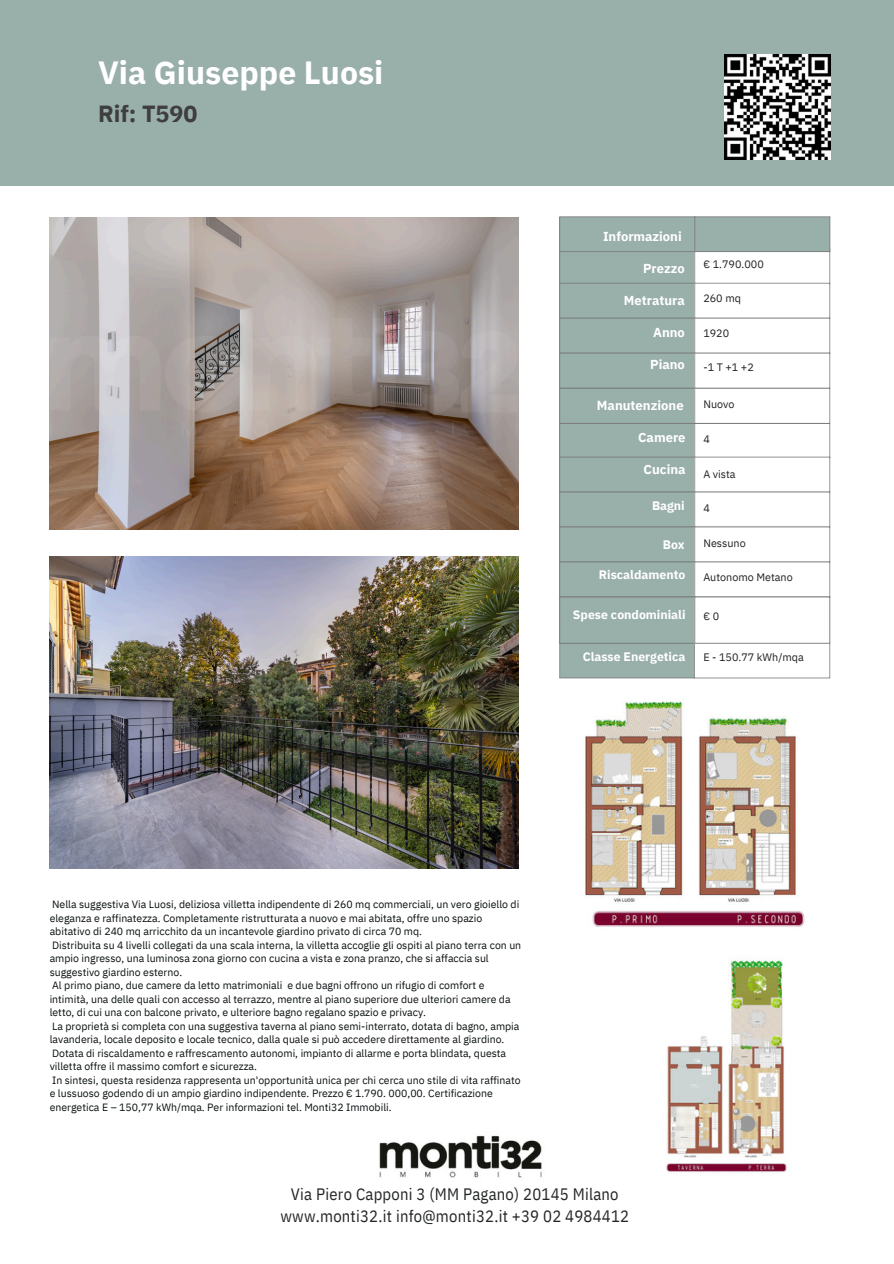
<style>
.page{position:relative;width:894px;height:1264px;background:#fff}
.page>*{position:absolute;margin:0;border:0;box-sizing:border-box;transform-origin:0 0}
.t1{font:700 32.1px "IBM Plex Sans";color:#fff}
.t2{font:700 23.25px "IBM Plex Sans";color:#3f3e3f}
.t3{font:16.5px/22.5px "IBM Plex Sans Cond";letter-spacing:.015em;color:#242626;text-align:center}
.t4{font:700 13.05px "IBM Plex Sans";color:#fff}
.t5{font:700 12.9px "IBM Plex Sans";color:#fff}
.t6{font:700 12.3px "IBM Plex Sans";color:#fff}
.t7{font:10.8px "IBM Plex Sans";color:#231f20}
.t8{font:10.5px/13.5px "IBM Plex Sans";color:#090f10}
</style>
<div class="page">
<div style="left:559px;top:259px;width:126px;height:15px;background:#99afaa"></div>
<svg style="left:685px;top:259px;width:146px;height:15px"></svg>
<div style="left:559px;top:274px;width:126px;height:35px;background:#99afaa"></div>
<svg style="left:685px;top:274px;width:146px;height:35px"></svg>
<div style="left:559px;top:309px;width:126px;height:36px;background:#99afaa"></div>
<svg style="left:685px;top:309px;width:146px;height:36px"></svg>
<div style="left:559px;top:345px;width:126px;height:34px;background:#99afaa"></div>
<svg style="left:685px;top:345px;width:146px;height:34px"></svg>
<div style="left:559px;top:379px;width:126px;height:35px;background:#99afaa"></div>
<svg style="left:685px;top:379px;width:146px;height:35px"></svg>
<div style="left:559px;top:414px;width:126px;height:34px;background:#99afaa"></div>
<svg style="left:685px;top:414px;width:146px;height:34px"></svg>
<div style="left:559px;top:448px;width:126px;height:35px;background:#99afaa"></div>
<svg style="left:685px;top:448px;width:146px;height:35px"></svg>
<div style="left:559px;top:483px;width:126px;height:35px;background:#99afaa"></div>
<svg style="left:685px;top:483px;width:146px;height:35px"></svg>
<div style="left:559px;top:518px;width:126px;height:36px;background:#99afaa"></div>
<svg style="left:685px;top:518px;width:146px;height:36px"></svg>
<svg style="left:559px;top:651px;width:126px;height:28px;fill:#99afaa"></svg>
<svg style="left:685px;top:651px;width:146px;height:28px"></svg>
<div style="left:559px;top:554px;width:126px;height:34px;background:#99afaa"></div>
<svg style="left:685px;top:554px;width:146px;height:34px"></svg>
<svg style="left:559px;top:588px;width:126px;height:63px;fill:#99afaa"></svg>
<svg style="left:685px;top:588px;width:146px;height:63px"></svg>
<div style="left:0;top:0;width:893px;height:186px;background:#99afaa"></div>
<svg style="left:559px;top:216px;width:126px;height:43px;fill:#99afaa"></svg>
<svg style="left:685px;top:216px;width:146px;height:43px;fill:#99afaa"></svg>
<img style="left:585px;top:701px;width:220px;height:226px">
<img style="left:666px;top:959px;width:121px;height:213px">
<img style="left:379px;top:1135px;width:163px;height:43px">
<img style="left:50px;top:217px;width:468px;height:312px">
<img style="left:50px;top:556px;width:468px;height:312px">
<img style="left:724px;top:54px;width:106px;height:106px">
<p class="t1" style="left:98px;top:51px;width:287px">Via Giuseppe Luosi</p>
<p class="t2" style="left:98px;top:99px;width:101px">Rif: T590</p>
<p class="t5" style="left:603px;top:227px;width:80px">Informazioni</p>
<p class="t5" style="left:642px;top:259px;width:43px">Prezzo</p>
<p class="t5" style="left:623px;top:291px;width:62px">Metratura</p>
<p class="t5" style="left:653px;top:323px;width:33px">Anno</p>
<p class="t5" style="left:650px;top:356px;width:36px">Piano</p>
<p class="t7" style="left:703px;top:257px;width:62px">€ 1.790.000</p>
<p class="t7" style="left:703px;top:291px;width:39px">260 mq</p>
<p class="t7" style="left:703px;top:326px;width:27px">1920</p>
<p class="t7" style="left:703px;top:359px;width:52px">-1 T +1 +2</p>
<p class="t4" style="left:596px;top:396px;width:88px">Manutenzione</p>
<p class="t4" style="left:638px;top:428px;width:49px">Camere</p>
<p class="t4" style="left:643px;top:461px;width:43px">Cucina</p>
<p class="t7" style="left:703px;top:397px;width:33px">Nuovo</p>
<h5 class="t7" style="left:703px;top:431px;width:8px">4</h5>
<h4 class="t7" style="left:703px;top:467px;width:34px">A vista</h4>
<p class="t6" style="left:651px;top:497px;width:34px">Bagni</p>
<h4 class="t7" style="left:703px;top:500px;width:8px">4</h4>
<p class="t6" style="left:662px;top:536px;width:23px">Box</p>
<p class="t6" style="left:598px;top:566px;width:88px">Riscaldamento</p>
<h4 class="t7" style="left:703px;top:536px;width:44px">Nessuno</h4>
<h4 class="t7" style="left:703px;top:570px;width:91px">Autonomo Metano</h4>
<p class="t6" style="left:572px;top:607px;width:114px">Spese condominiali</p>
<p class="t7" style="left:703px;top:608px;width:17px">€0</p>
<p class="t6" style="left:582px;top:648px;width:104px">Classe Energetica</p>
<p class="t7" style="left:703px;top:650px;width:102px">E - 150.77 kWh/mqa</p>
<p class="t8" style="left:50px;top:897px;width:471px">Nella suggestiva Via Luosi, deliziosa villetta indipendente di 260 mq commerciali, un vero gioiello di eleganza e raffinatezza. Completamente ristrutturata a nuovo e mai abitata, offre uno spazio abitativo di 240 mq arricchito da un incantevole giardino privato di circa 70 mq.</p>
<h4 class="t8" style="left:50px;top:938px;width:473px">Distribuita su 4 livelli collegati da una scala interna, la villetta accoglie gli ospiti al piano terra con un ampio ingresso, una luminosa zona giorno con cucina a vista e zona pranzo, che si affaccia sul suggestivo giardino esterno.</h4>
<p class="t8" style="left:50px;top:978px;width:462px">Al primo piano, due camere da letto matrimoniali e due bagni offrono un rifugio di comfort e intimità, una delle quali con accesso al terrazzo, mentre al piano superiore due ulteriori camere da letto, di cui una con balcone privato, e ulteriore bagno regalano spazio e privacy.</p>
<p class="t8" style="left:50px;top:1019px;width:471px">La proprietà si completa con una suggestiva taverna al piano semi-interrato, dotata di bagno, ampia lavanderia, locale deposito e locale tecnico, dalla quale si può accedere direttamente al giardino.</p>
<p class="t8" style="left:50px;top:1046px;width:458px">Dotata di riscaldamento e raffrescamento autonomi, impianto di allarme e porta blindata, questa villetta offre il massimo comfort e sicurezza.</p>
<p class="t8" style="left:50px;top:1073px;width:472px">In sintesi, questa residenza rappresenta un'opportunità unica per chi cerca uno stile di vita raffinato e lussuoso godendo di un ampio giardino indipendente. Prezzo € 1.790. 000,00. Certificazione energetica E – 150,77 kWh/mqa. Per informazioni tel. Monti32 Immobili.</p>
<h4 class="t3" style="left:280px;top:1182px;width:350px">Via Piero Capponi 3 (MM Pagano) 20145 Milano www.monti32.it info@monti32.it +39 02 4984412</h4>
</div>
